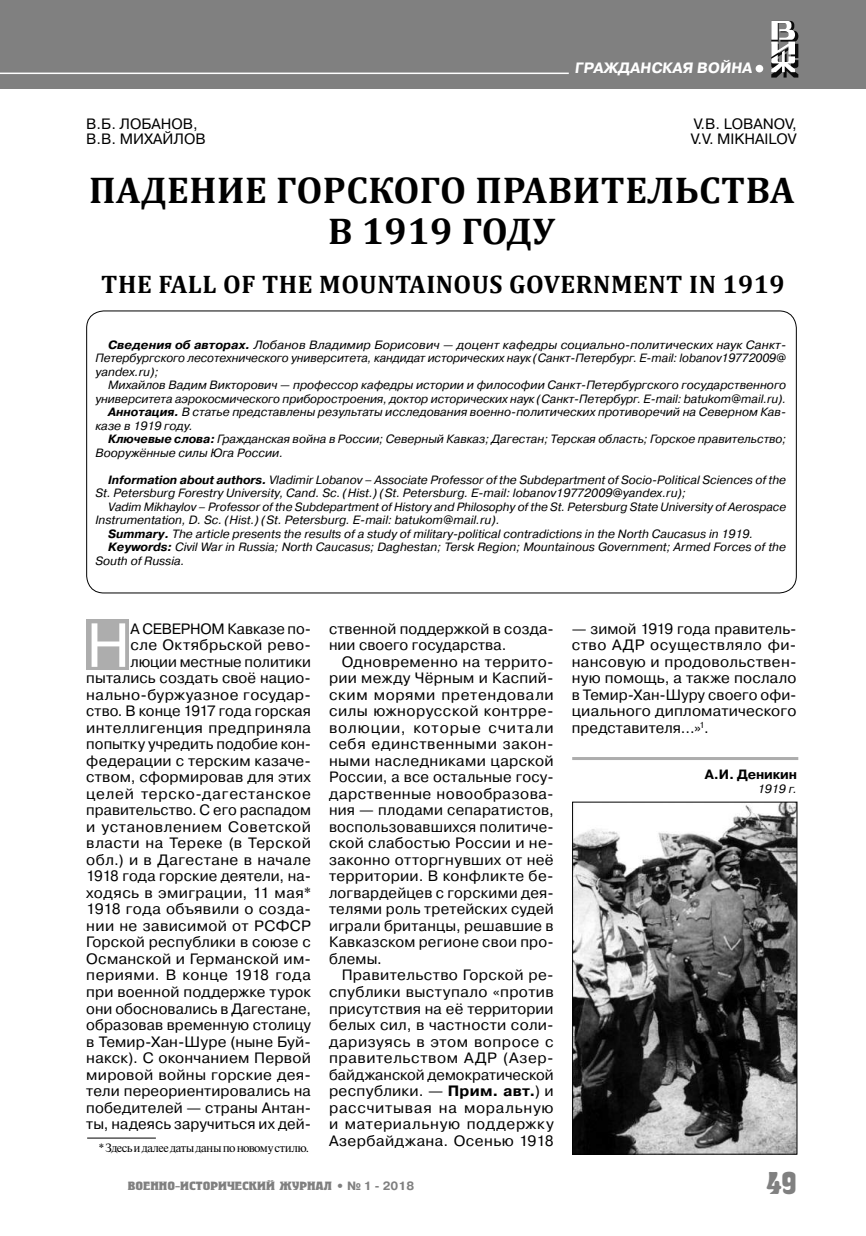
<style>
.page{position:relative;width:866px;height:1236px;background:#fff}
.page>*{position:absolute;margin:0;border:0;box-sizing:border-box;transform-origin:0 0}
.t1{font:62.1px "Pragmatica C";color:#fff}
.t2{font:700 37.5px/40.5px "Cambria";letter-spacing:.015em;color:#000;text-align:center}
.t3{font:700 31.5px "Herold C";color:#808080}
.t4{font:700 25.5px "Cambria";letter-spacing:.02em;color:#000}
.t5{font:15px/16.5px "Pragmatica C";letter-spacing:.01em;color:#000}
.t6{font:700 15px "Pragmatica C";color:#fff}
.t7{font:700 13.5px "Pragmatica C";letter-spacing:-.01em;color:#000}
.t8{font:italic 12px/13.5px "Pragmatica C";color:#000;text-align:justify}
.t9{font:12px "Newton C";letter-spacing:-.045em;color:#000}
.t10{font:700 12px "Herold C";color:#808080;scale:1.2 1}
.s1{font-weight:700}
.s2{font-family:"Newton C"}
.s3{font-family:"Pragmatica C"}
</style>
<div class="page">
<div style="left:0;top:0;width:866px;height:88px;background:#808080"></div>
<div style="left:755px;top:65px;width:8px;height:7px;background:#fff;border-radius:50%"></div>
<svg style="left:771px;top:21px;width:27px;height:57px"></svg>
<div style="left:86px;top:619px;width:43px;height:51px;background:#adadad"></div>
<hr style="left:0;top:73px;width:569px;height:1px;background:#fff">
<hr style="left:87px;top:1137px;width:69px;height:1px;background:#000">
<hr style="left:572px;top:757px;width:226px;height:3px;background:#adadad">
<img style="left:574px;top:803px;width:221px;height:349px">
<div style="left:572px;top:801px;width:225px;height:353px;border:1px solid #000"></div>
<p class="t6" style="left:574px;top:62px;width:179px">ГРАЖДАНСКАЯ ВОЙНА</p>
<p class="t5" style="left:86px;top:117px;width:121px;line-height:15px">В.Б. ЛОБАНОВ,<br>В.В. МИХАЙЛОВ</p>
<p class="t5" style="left:690px;top:117px;width:107px;line-height:15px">V.B. LOBANOV,<br>V.V. MIKHAILOV</p>
<h2 class="t2" style="left:89px;top:169px;width:707px">ПАДЕНИЕ ГОРСКОГО ПРАВИТЕЛЬСТВА<br>В 1919 ГОДУ</h2>
<h3 class="t4" style="left:101px;top:268px;width:684px">THE FALL OF THE MOUNTAINOUS GOVERNMENT IN 1919</h3>
<p class="t8" style="left:95px;top:338px;width:692px;text-indent:13px"><span class="s1">Сведения об авторах.</span> Лобанов Владимир Борисович — доцент кафедры социально-политических наук Санкт-Петербургского лесотехнического университета, кандидат исторических наук (Санкт-Петербург. E-mail: lobanov19772009@ yandex.ru);</p>
<p class="t8" style="left:108px;top:379px;width:679px">Михайлов Вадим Викторович — профессор кафедры истории и философии Санкт-Петербургского государственного</p>
<p class="t8" style="left:95px;top:392px;width:692px">университета аэрокосмического приборостроения, доктор исторических наук (Санкт-Петербург. E-mail: batukom@mail.ru).</p>
<p class="t8" style="left:108px;top:406px;width:679px"><span class="s1">Аннотация.</span> В статье представлены результаты исследования военно-политических противоречий на Северном Кав-</p>
<p class="t8" style="left:95px;top:419px;width:99px">казе в 1919 году.</p>
<p class="t8" style="left:108px;top:433px;width:679px"><span class="s1">Ключевые слова:</span> Гражданская война в России; Северный Кавказ; Дагестан; Терская область; Горское правительство;</p>
<p class="t8" style="left:95px;top:446px;width:189px">Вооружённые силы Юга России.</p>
<p class="t8" style="left:95px;top:473px;width:692px;text-indent:13px"><span class="s1">Information about authors.</span> Vladimir Lobanov – Associate Professor of the Subdepartment of Socio-Political Sciences of the<br>St. Petersburg Forestry University, Cand. Sc. (Hist.) (St. Petersburg. E-mail: lobanov19772009@yandex.ru);</p>
<p class="t8" style="left:108px;top:500px;width:679px">Vadim Mikhaylov – Professor of the Subdepartment of History and Philosophy of the St. Petersburg State University of Aerospace</p>
<p class="t8" style="left:95px;top:514px;width:406px">Instrumentation, D. Sc. (Hist.) (St. Petersburg. E-mail: batukom@mail.ru).</p>
<p class="t8" style="left:108px;top:527px;width:646px"><span class="s1">Summary.</span> The article presents the results of a study of military-political contradictions in the North Caucasus in 1919.</p>
<p class="t8" style="left:108px;top:541px;width:679px"><span class="s1">Keywords:</span> Civil War in Russia; North Caucasus; Daghestan; Tersk Region; Mountainous Government; Armed Forces of the</p>
<p class="t8" style="left:95px;top:554px;width:91px">South of Russia.</p>
<p class="t5" style="left:86px;top:621px;width:226px;text-align:right">А СЕВЕРНОМ Кавказе по-<br>сле Октябрьской рево&shy;люции местные политики пытались создать своё нацио&shy;нально-буржуазное государ&shy;ство. В конце 1917 года горская интеллигенция предприняла попытку учредить подобие кон&shy;федерации с терским казаче&shy;ством, сформировав для этих целей терско-дагестанское правительство. С его распадом и установлением Советской власти на Тереке (в Терской обл.) и в Дагестане в начале<br>1918 года горские деятели, на&shy;ходясь в эмиграции, 11 мая<span class="s2">*<br></span>1918 года объявили о созда&shy;нии не зависимой от РСФСР<br>Горской республики в союзе с<br>Османской и Германской им&shy;периями. В конце 1918 года при военной поддержке турок они обосновались в Дагестане, образовав временную столицу в Темир-Хан-Шуре (ныне Буй&shy;накск). С окончанием Первой мировой войны горские дея&shy;тели переориентировались на победителей — страны Антан&shy;ты, надеясь заручиться их дей-</p>
<p class="t5" style="left:329px;top:621px;width:226px">ственной поддержкой в созда&shy;нии своего государства.</p>
<h1 class="t1" style="left:86px;top:622px;width:46px">Н</h1>
<p class="t5" style="left:329px;top:654px;width:226px;text-align:justify;text-indent:13px">Одновременно на террито&shy;рии между Чёрным и Каспий&shy;ским морями претендовали силы южнорусской контрре&shy;волюции, которые считали себя единственными закон&shy;ными наследниками царской России, а все остальные госу&shy;дарственные новообразова&shy;ния — плодами сепаратистов, воспользовавшихся политиче&shy;ской слабостью России и не&shy;законно отторгнувших от неё территории. В конфликте бе&shy;логвардейцев с горскими дея&shy;телями роль третейских судей играли британцы, решавшие в Кавказском регионе свои про&shy;блемы.</p>
<p class="t5" style="left:329px;top:968px;width:226px;text-align:justify;text-indent:13px">Правительство Горской ре&shy;спублики выступало «против присутствия на её территории белых сил, в частности соли&shy;даризуясь в этом вопросе с правительством АДР (Азер&shy;байджанской демократической республики. — <span class="s1">Прим. авт.</span>) и рассчитывая на моральную и материальную поддержку Азербайджана. Осенью 1918</p>
<p class="t9" style="left:99px;top:1143px;width:212px">* Здесь и далее даты даны по новому стилю.</p>
<p class="t5" style="left:572px;top:621px;width:226px;text-align:justify">— зимой 1919 года правитель&shy;ство АДР осуществляло фи&shy;нансовую и продовольствен&shy;ную помощь, а также послало в Темир-Хан-Шуру своего офи&shy;циального дипломатического представителя…»<sup>1</sup>.</p>
<p class="t7" style="left:705px;top:769px;width:93px">А.И. Деникин</p>
<p class="t8" style="left:757px;top:782px;width:41px">1919 г.</p>
<p class="t10" style="left:128px;top:1179px;width:240px">ВОЕННО-ИСТОРИЧЕСКИЙ ЖУРНАЛ <span class="s3">• № 1 - 2018</span></p>
<h3 class="t3" style="left:766px;top:1164px;width:32px">49</h3>
</div>
